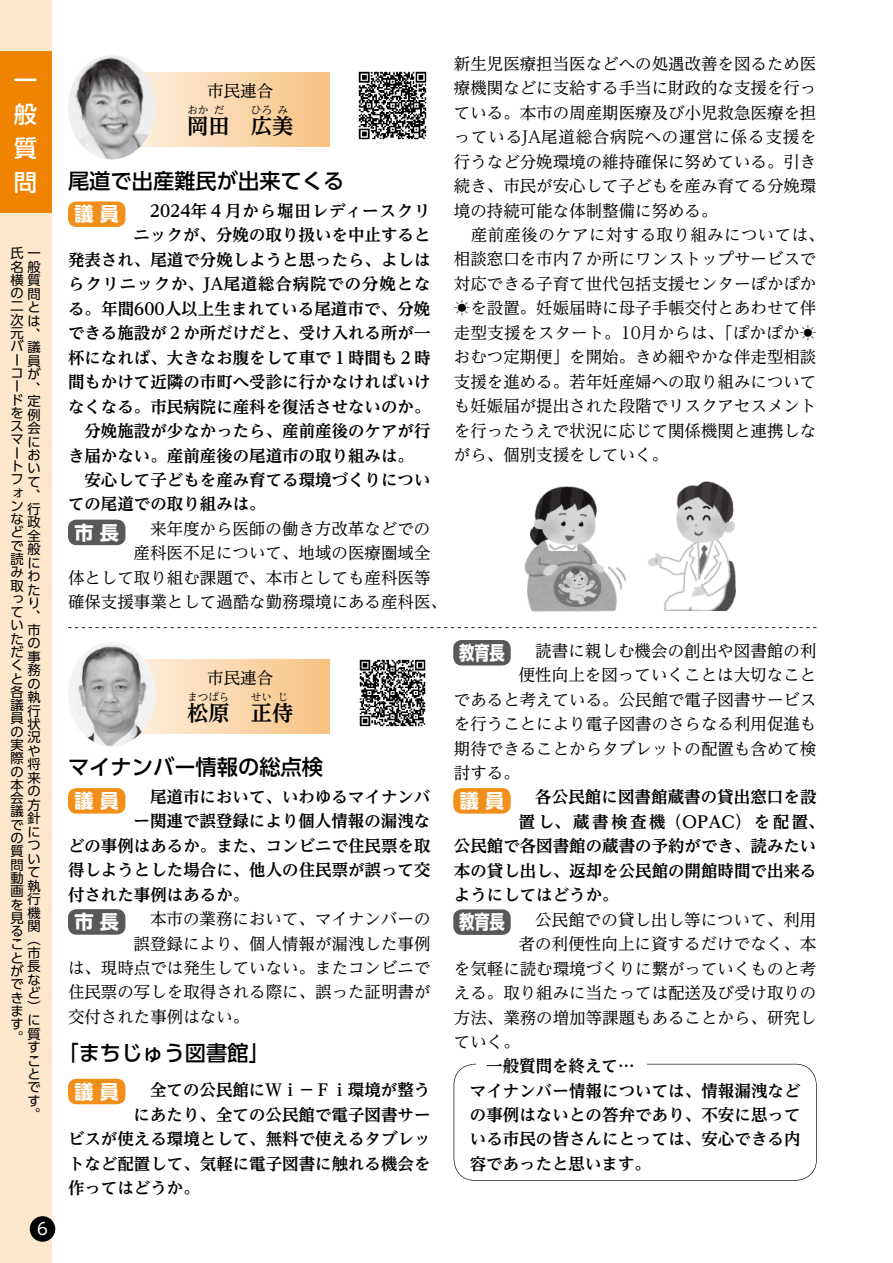
<style>
.page{position:relative;width:893px;height:1263px;background:#fff}
.page>*{position:absolute;margin:0;border:0;box-sizing:border-box;transform-origin:0 0}
.t1{font:500 23.4px/34.2px "UD Shin Go Pr 6 N";color:#fff;text-align:justify}
.t2{font:500 21.3px "UD Shin Go Pr 6 N";color:#000}
.t3{font:700 21.3px "UD Reimin Pr 6 N";color:#000}
.t4{font:700 19.2px "UD Shin Go Pr 6 N";color:#fff}
.t5{font:700 19.2px "UD Shin Go Pr 6 N";color:#fff;scale:.8 1}
.t6{font:16.5px/24.5px "UD Reimin Pr 6 N";color:#000}
.t7{font:700 16.5px/24.5px "UD Reimin Pr 6 N";color:#000}
.t8{font:700 16.5px "UD Reimin Pr 6 N";letter-spacing:.05em;color:#000}
.t9{font:700 16.5px "UD Reimin Pr 6 N";letter-spacing:.15em;color:#000}
.t10{font:16.5px "UD Shin Go Pr 6 N";color:#fff}
.t11{font:13.35px/13.4px "UD Shin Go Pr 6 N";color:#000}
.t12{font:700 10.65px "UD Reimin Pr 6 N";color:#000}
</style>
<div class="page">
<div style="left:0;top:0;width:51px;height:1263px;background:#fce6cc"></div>
<div style="left:0;top:51px;width:51px;height:162px;background:#f08300"></div>
<div style="left:30px;top:1216px;width:25px;height:26px;background:#000;border-radius:50%"></div>
<svg style="left:68px;top:627px;width:748px;height:1px"></svg>
<div style="left:68px;top:201px;width:57px;height:26px;background:#f18f1a;border-radius:9px"></div>
<div style="left:68px;top:788px;width:57px;height:26px;background:#f18f1a;border-radius:9px"></div>
<div style="left:68px;top:520px;width:57px;height:25px;background:#5a5757;border-radius:9px"></div>
<div style="left:453px;top:788px;width:58px;height:26px;background:#f18f1a;border-radius:9px"></div>
<div style="left:453px;top:909px;width:58px;height:26px;background:#5a5757;border-radius:9px"></div>
<img style="left:359px;top:659px;width:67px;height:68px">
<svg style="left:155px;top:659px;width:175px;height:74px;background:#f9d5aa"></svg>
<img style="left:68px;top:642px;width:87px;height:104px">
<img style="left:358px;top:71px;width:69px;height:69px">
<svg style="left:155px;top:72px;width:175px;height:75px;background:#fad5aa"></svg>
<img style="left:68px;top:55px;width:87px;height:104px">
<div style="left:68px;top:909px;width:57px;height:26px;background:#5a5757;border-radius:9px"></div>
<div style="left:68px;top:1079px;width:57px;height:25px;background:#f18f1a;border-radius:9px"></div>
<div style="left:453px;top:640px;width:58px;height:25px;background:#5a5757;border-radius:9px"></div>
<svg style="left:454px;top:1064px;width:363px;height:117px"></svg>
<div style="left:476px;top:1057px;width:170px;height:17px;background:#fff"></div>
<img style="left:524px;top:486px;width:102px;height:126px">
<img style="left:648px;top:481px;width:88px;height:129px">
<div style="left:631px;top:599px;width:26px;height:19px;background:#fff"></div>
<p class="t1" style="left:14px;top:62px;width:24px">一般質問</p>
<p class="t11" style="left:10px;top:246px;width:32px">氏一名般横質の問二と次は元、バ議ー<br>コ<br>ー<br>ド<br>を<br>ス<br>マ<br>ー<br>ト<br>フ<br>ォ<br>ン<br>な<br>ど<br>で<br>読<br>み<br>取<br>っ<br>て<br>い<br>た<br>だ<br>く<br>と<br>各<br>議<br>員<br>の<br>実<br>際<br>の<br>本<br>会<br>議<br>で<br>の<br>質<br>問<br>動<br>画<br>を<br>見<br>る<br>こ<br>と<br>が<br>で<br>き<br>ま<br>す<br>。</p>
<p class="t11" style="left:27px;top:354px;width:15px">員が、定例会において、行政全般にわたり、市の事務の執行状況や将来の方針について執行機関（市長など）に質すことです。</p>
<p class="t10" style="left:37px;top:1215px;width:12px">6</p>
<p class="t6" style="left:207px;top:78px;width:67px">市民連合</p>
<p class="t3" style="left:187px;top:108px;width:44px">岡田</p>
<p class="t12" style="left:187px;top:101px;width:23px">おか</p>
<p class="t12" style="left:214px;top:101px;width:12px">だ</p>
<p class="t12" style="left:251px;top:101px;width:23px">ひろ</p>
<p class="t12" style="left:277px;top:101px;width:12px">み</p>
<p class="t3" style="left:251px;top:108px;width:44px">広美</p>
<p class="t2" style="left:68px;top:163px;width:278px">尾道で出産難民が出来てくる</p>
<p class="t8" style="left:134px;top:197px;width:298px">　2024年４月から堀田レディースクリ</p>
<p class="t7" style="left:134px;top:223px;width:299px">ニックが、分娩の取り扱いを中止すると</p>
<p class="t7" style="left:68px;top:247px;width:364px">発表され、尾道で分娩しようと思ったら、よしは</p>
<p class="t8" style="left:68px;top:271px;width:364px">らクリニックか、JA尾道総合病院での分娩とな</p>
<p class="t7" style="left:68px;top:296px;width:364px">る。年間600人以上生まれている尾道市で、分娩</p>
<p class="t7" style="left:68px;top:321px;width:364px">できる施設が２か所だけだと、受け入れる所が一</p>
<p class="t7" style="left:68px;top:345px;width:364px">杯になれば、大きなお腹をして車で１時間も２時</p>
<p class="t7" style="left:68px;top:369px;width:364px">間もかけて近隣の市町へ受診に行かなければいけ</p>
<p class="t7" style="left:68px;top:394px;width:364px">なくなる。市民病院に産科を復活させないのか。</p>
<p class="t7" style="left:68px;top:418px;width:364px">　分娩施設が少なかったら、産前産後のケアが行</p>
<p class="t7" style="left:68px;top:443px;width:348px">き届かない。産前産後の尾道市の取り組みは。</p>
<p class="t7" style="left:68px;top:467px;width:364px">　安心して子どもを産み育てる環境づくりについ</p>
<p class="t7" style="left:68px;top:492px;width:199px">ての尾道での取り組みは。</p>
<p class="t6" style="left:134px;top:516px;width:298px">　来年度から医師の働き方改革などでの</p>
<p class="t6" style="left:134px;top:540px;width:299px">産科医不足について、地域の医療圏域全</p>
<p class="t6" style="left:68px;top:565px;width:364px">体として取り組む課題で、本市としても産科医等</p>
<p class="t6" style="left:68px;top:589px;width:380px">確保支援事業として過酷な勤務環境にある産科医、</p>
<p class="t4" style="left:74px;top:198px;width:46px">議 員</p>
<p class="t4" style="left:74px;top:517px;width:46px">市 長</p>
<p class="t6" style="left:207px;top:665px;width:67px">市民連合</p>
<p class="t3" style="left:187px;top:695px;width:108px">松原 正侍</p>
<p class="t12" style="left:187px;top:688px;width:44px">まつばら</p>
<p class="t12" style="left:251px;top:688px;width:23px">せい</p>
<p class="t12" style="left:277px;top:688px;width:12px">じ</p>
<p class="t2" style="left:68px;top:750px;width:257px">マイナンバー情報の総点検</p>
<p class="t7" style="left:134px;top:784px;width:299px">　尾道市において、いわゆるマイナンバ</p>
<p class="t7" style="left:134px;top:808px;width:298px">ー関連で誤登録により個人情報の漏洩な</p>
<p class="t7" style="left:68px;top:833px;width:364px">どの事例はあるか。また、コンビニで住民票を取</p>
<p class="t7" style="left:68px;top:857px;width:364px">得しようとした場合に、他人の住民票が誤って交</p>
<p class="t7" style="left:68px;top:882px;width:183px">付された事例はあるか。</p>
<p class="t6" style="left:134px;top:906px;width:299px">　本市の業務において、マイナンバーの</p>
<p class="t6" style="left:134px;top:930px;width:299px">誤登録により、個人情報が漏洩した事例</p>
<p class="t6" style="left:68px;top:955px;width:364px">は、現時点では発生していない。またコンビニで</p>
<p class="t6" style="left:68px;top:979px;width:364px">住民票の写しを取得される際に、誤った証明書が</p>
<p class="t6" style="left:68px;top:1004px;width:183px">交付された事例はない。</p>
<p class="t4" style="left:74px;top:785px;width:46px">議 員</p>
<p class="t4" style="left:74px;top:906px;width:46px">市 長</p>
<p class="t2" style="left:57px;top:1035px;width:214px">「まちじゅう図書館」</p>
<p class="t7" style="left:134px;top:1077px;width:298px">　全ての公民館にＷｉ－Ｆｉ環境が整う</p>
<p class="t7" style="left:134px;top:1102px;width:299px">にあたり、全ての公民館で電子図書サー</p>
<p class="t7" style="left:68px;top:1126px;width:364px">ビスが使える環境として、無料で使えるタブレッ</p>
<p class="t7" style="left:68px;top:1151px;width:364px">トなど配置して、気軽に電子図書に触れる機会を</p>
<p class="t7" style="left:68px;top:1175px;width:133px">作ってはどうか。</p>
<p class="t4" style="left:74px;top:1076px;width:46px">議 員</p>
<p class="t6" style="left:454px;top:51px;width:372px">新生児医療担当医などへの処遇改善を図るため医療機関などに支給する手当に財政的な支援を行っている。本市の周産期医療及び小児救急医療を担っているJA尾道総合病院への運営に係る支援を行うなど分娩環境の維持確保に努めている。引き続き、市民が安心して子どもを産み育てる分娩環境の持続可能な体制整備に努める。<br>　産前産後のケアに対する取り組みについては、相談窓口を市内７か所にワンストップサービスで対応できる子育て世代包括支援センターぽかぽか☀を設置。妊娠届時に母子手帳交付とあわせて伴走型支援をスタート。10月からは、「ぽかぽか☀おむつ定期便」を開始。きめ細やかな伴走型相談支援を進める。若年妊産婦への取り組みについても妊娠届が提出された段階でリスクアセスメントを行ったうえで状況に応じて関係機関と連携しながら、個別支援をしていく。</p>
<p class="t6" style="left:519px;top:638px;width:299px">　読書に親しむ機会の創出や図書館の利</p>
<p class="t6" style="left:519px;top:662px;width:299px">便性向上を図っていくことは大切なこと</p>
<p class="t6" style="left:454px;top:687px;width:364px">であると考えている。公民館で電子図書サービス</p>
<p class="t6" style="left:454px;top:711px;width:364px">を行うことにより電子図書のさらなる利用促進も</p>
<p class="t6" style="left:454px;top:735px;width:364px">期待できることからタブレットの配置も含めて検</p>
<p class="t6" style="left:454px;top:760px;width:67px">討する。</p>
<p class="t7" style="left:519px;top:785px;width:299px">　各公民館に図書館蔵書の貸出窓口を設</p>
<p class="t9" style="left:519px;top:808px;width:307px">置し、蔵書検査機（OPAC）を配置、</p>
<p class="t7" style="left:454px;top:834px;width:364px">公民館で各図書館の蔵書の予約ができ、読みたい</p>
<p class="t7" style="left:454px;top:858px;width:364px">本の貸し出し、返却を公民館の開館時間で出来る</p>
<p class="t7" style="left:454px;top:882px;width:166px">ようにしてはどうか。</p>
<p class="t6" style="left:519px;top:907px;width:299px">　公民館での貸し出し等について、利用</p>
<p class="t6" style="left:519px;top:931px;width:299px">者の利便性向上に資するだけでなく、本</p>
<p class="t6" style="left:454px;top:956px;width:364px">を気軽に読む環境づくりに繋がっていくものと考</p>
<p class="t6" style="left:454px;top:980px;width:364px">える。取り組みに当たっては配送及び受け取りの</p>
<p class="t6" style="left:454px;top:1004px;width:364px">方法、業務の増加等課題もあることから、研究し</p>
<p class="t6" style="left:454px;top:1029px;width:67px">ていく。</p>
<p class="t5" style="left:459px;top:637px;width:59px">教育長</p>
<p class="t4" style="left:460px;top:785px;width:46px">議 員</p>
<p class="t5" style="left:459px;top:906px;width:59px">教育長</p>
<p class="t7" style="left:470px;top:1053px;width:332px">　一般質問を終えて…<br>マイナンバー情報については、情報漏洩などの事例はないとの答弁であり、不安に思っている市民の皆さんにとっては、安心できる内容であったと思います。</p>
</div>
